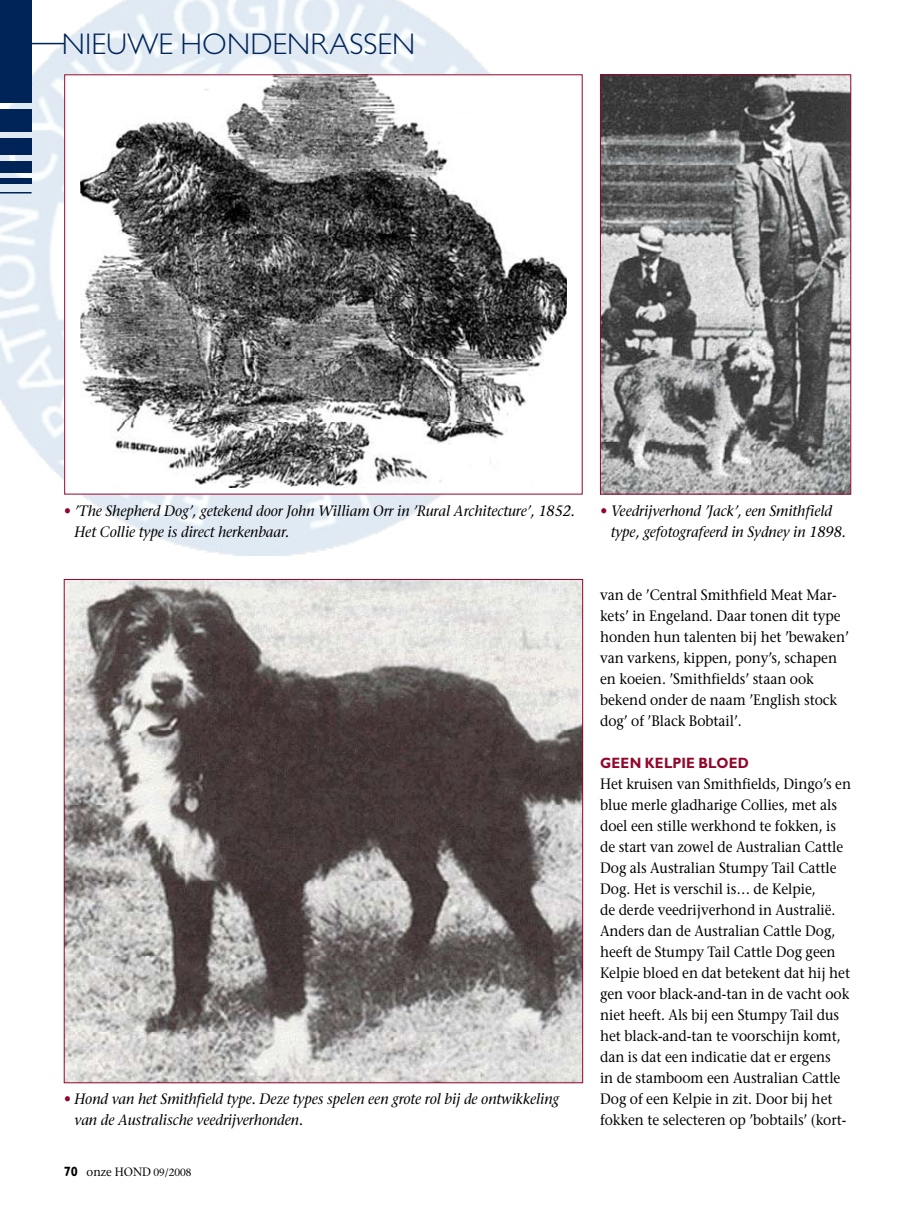
<style>
.page{position:relative;width:915px;height:1212px;background:#fff}
.page>*{position:absolute;margin:0;border:0;box-sizing:border-box;transform-origin:0 0}
.t1{font:300 30px "Gill Sans Std";letter-spacing:.005em;color:#002458}
.t2{font:500 15px/21px "Stone Serif Std";letter-spacing:-.005em;color:#000;scale:.92 1}
.t3{font:italic 500 15px/21px "Stone Serif Std";letter-spacing:-.005em;color:#000;scale:.95 1}
.t4{font:700 15px "Gill Sans Std";letter-spacing:.02em;color:#92062a;scale:.92 1}
.t5{font:500 12px "Stone Serif Std";letter-spacing:-.005em;color:#000;scale:.95 1}
.s1{color:#92062a}
.s2{font-family:"Gill Sans Std";font-weight:700;font-size:13.5px}
.s3{font-size:10.5px}
</style>
<div class="page">
<img style="left:0;top:0;width:556px;height:555px">
<div style="left:65px;top:75px;width:517px;height:419px;background:#fff"></div>
<img style="left:80px;top:76px;width:486px;height:412px">
<img style="left:602px;top:76px;width:246px;height:416px">
<div style="left:600px;top:74px;width:250px;height:420px;border:1px solid #92062a"></div>
<img style="left:66px;top:581px;width:515px;height:500px">
<hr style="left:0;top:43px;width:64px;height:1px;background:#002458">
<div style="left:0;top:0;width:31px;height:102px;background:#002458"></div>
<div style="left:0;top:109px;width:31px;height:23px;background:#002458"></div>
<div style="left:0;top:138px;width:31px;height:16px;background:#002458"></div>
<div style="left:0;top:161px;width:31px;height:11px;background:#002458"></div>
<div style="left:0;top:179px;width:31px;height:5px;background:#002458"></div>
<hr style="left:0;top:192px;width:32px;height:1px;background:#002458">
<h1 class="t1" style="left:62px;top:27px;width:141px">NIEUWE HONDEN</h1>
<h1 class="t1" style="left:310px;top:27px;width:85px">RASSEN</h1>
<p class="t3" style="left:74px;top:500px;width:528px;text-indent:-11px"><span class="s1">•</span> ’The Shepherd Dog’, getekend door John William Orr in ’Rural Architecture’, 1852.<br>Het Collie type is direct herkenbaar.</p>
<p class="t3" style="left:74px;top:1088px;width:511px;text-indent:-11px"><span class="s1">•</span> Hond van het Smithfield type. Deze types spelen een grote rol bij de ontwikkeling van de Australische veedrijverhonden.</p>
<p class="t5" style="left:64px;top:1164px;width:136px"><span class="s2">70</span> onze HOND <span class="s3">09/2008</span></p>
<p class="t3" style="left:610px;top:500px;width:249px;text-indent:-11px"><span class="s1">•</span> Veedrijverhond ’Jack’, een Smithfield type, gefotografeerd in Sydney in 1898.</p>
<p class="t2" style="left:600px;top:584px;width:272px">van de ’Central Smithfield Meat Mar&shy;kets’ in Engeland. Daar tonen dit type honden hun talenten bij het ’bewaken’ van varkens, kippen, pony’s, schapen en koeien. ’Smithfields’ staan ook bekend onder de naam ’English stock dog’ of ’Black Bobtail’.</p>
<p class="t4" style="left:600px;top:754px;width:163px">GEEN KELPIE BLOED</p>
<p class="t2" style="left:600px;top:773px;width:274px">Het kruisen van Smithfields, Dingo’s en blue merle gladharige Collies, met als doel een stille werkhond te fokken, is de start van zowel de Australian Cattle Dog als Australian Stumpy Tail Cattle Dog. Het is verschil is… de Kelpie,<br>de derde veedrijverhond in Australië.<br>Anders dan de Australian Cattle Dog, heeft de Stumpy Tail Cattle Dog geen Kelpie bloed en dat betekent dat hij het gen voor black-and-tan in de vacht ook niet heeft. Als bij een Stumpy Tail dus het black-and-tan te voorschijn komt, dan is dat een indicatie dat er ergens<br>in de stamboom een Australian Cattle Dog of een Kelpie in zit. Door bij het fokken te selecteren op ’bobtails’ (kort-</p>
</div>
